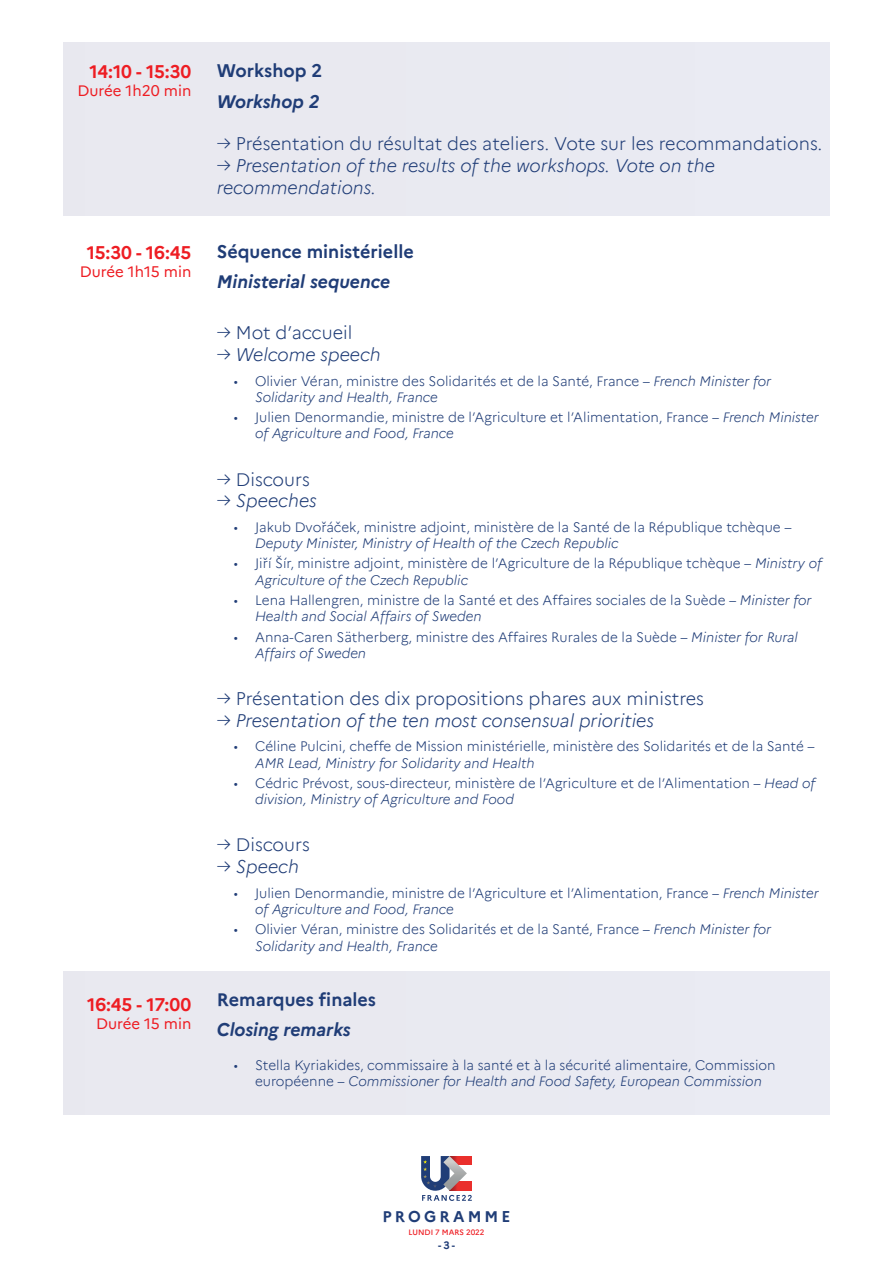
<style>
.page{position:relative;width:893px;height:1263px;background:#fff}
.page>*{position:absolute;margin:0;border:0;box-sizing:border-box;transform-origin:0 0}
.BLOC_COULEUR{font:300 18px "Marianne";color:#203d77}
.BLOC_COULEUR-2{font:italic 300 18px/21.6px "Marianne";color:#203d77}
.BLOC_COULEUR-3{font:700 18px "Marianne";color:#203d77}
.BLOC_COULEUR-4{font:italic 700 18px "Marianne";color:#203d77}
.t1{font:700 18px "Marianne";color:#ee1d23}
.t2{font:700 15.3px "Marianne";letter-spacing:.2em;color:#203d77}
.t3{font:15px "Marianne";color:#ee1d23}
.t4{font:300 13.5px/16.2px "Marianne";color:#203d77}
.t5{font:700 10.5px "Marianne";color:#203d77}
.t6{font:500 7.65px "Marianne";color:#ee1d23}
.s1{font-style:italic}
.s2{font-style:normal}
</style>
<div class="page">
<svg style="left:421px;top:1156px;width:51px;height:45px"></svg>
<div style="left:64px;top:43px;width:765px;height:56px;background:#e9eaf1"></div>
<div style="left:64px;top:82px;width:765px;height:51px;background:#e9eaf1"></div>
<div style="left:64px;top:112px;width:765px;height:103px;background:#e9eaf1"></div>
<div style="left:64px;top:972px;width:765px;height:56px;background:#e9eaf1"></div>
<div style="left:64px;top:1028px;width:765px;height:87px;background:#e9eaf1"></div>
<p class="t1" style="left:90px;top:57px;width:103px">14:10 - 15:30</p>
<p class="t3" style="left:78px;top:79px;width:115px">Durée 1h20 min</p>
<p class="t1" style="left:87px;top:238px;width:106px">15:30 - 16:45</p>
<p class="t3" style="left:80px;top:260px;width:113px">Durée 1h15 min</p>
<p class="t1" style="left:87px;top:991px;width:106px">16:45 - 17:00</p>
<p class="t3" style="left:96px;top:1012px;width:97px">Durée 15 min</p>
<p class="BLOC_COULEUR-3" style="left:217px;top:57px;width:107px">Workshop 2</p>
<p class="BLOC_COULEUR-4" style="left:217px;top:87px;width:104px">Workshop 2</p>
<p class="BLOC_COULEUR" style="left:217px;top:130px;width:607px">→ Présentation du résultat des ateliers. Vote sur les recommandations.</p>
<p class="BLOC_COULEUR-2" style="left:217px;top:153px;width:499px">→ Presentation of the results of the workshops. Vote on the recommendations.</p>
<p class="BLOC_COULEUR-3" style="left:217px;top:237px;width:198px">Séquence ministérielle</p>
<p class="BLOC_COULEUR-4" style="left:217px;top:267px;width:175px">Ministerial sequence</p>
<p class="BLOC_COULEUR" style="left:217px;top:319px;width:137px">→ Mot d’accueil</p>
<p class="BLOC_COULEUR-2" style="left:217px;top:342px;width:165px">→ Welcome speech</p>
<p class="t4" style="left:255px;top:372px;width:518px;text-indent:-21px">• Olivier Véran, ministre des Solidarités et de la Santé, France – <span class="s1">French Minister for<br>Solidarity and Health, France</span></p>
<p class="t4" style="left:255px;top:408px;width:565px;text-indent:-21px">• Julien Denormandie, ministre de l’Agriculture et l’Alimentation, France <span class="s1">– French Minister of Agriculture and Food, France</span></p>
<p class="BLOC_COULEUR" style="left:217px;top:465px;width:95px">→ Discours</p>
<p class="BLOC_COULEUR-2" style="left:217px;top:488px;width:101px"><span class="s2">→</span> Speeches</p>
<p class="t4" style="left:255px;top:518px;width:538px;text-indent:-21px">• Jakub Dvořáček, ministre adjoint, ministère de la Santé de la République tchèque –<br><span class="s1">Deputy Minister, Ministry of Health of the Czech Republic</span></p>
<p class="t4" style="left:255px;top:554px;width:568px;text-indent:-21px">• Jiří Šír, ministre adjoint, ministère de l’Agriculture de la République tchèque – <span class="s1">Ministry of<br>Agriculture of the Czech Republic</span></p>
<p class="t4" style="left:255px;top:591px;width:558px;text-indent:-21px">• Lena Hallengren, ministre de la Santé et des Affaires sociales de la Suède – <span class="s1">Minister for<br>Health and Social Affairs of Sweden</span></p>
<p class="t4" style="left:255px;top:628px;width:544px;text-indent:-21px">• Anna-Caren Sätherberg, ministre des Affaires Rurales de la Suède – <span class="s1">Minister for Rural<br>Affairs of Sweden</span></p>
<p class="BLOC_COULEUR" style="left:217px;top:685px;width:489px">→ Présentation des dix propositions phares aux ministres</p>
<p class="BLOC_COULEUR-2" style="left:217px;top:708px;width:439px"><span class="s2">→</span> Presentation of the ten most consensual priorities</p>
<p class="t4" style="left:255px;top:737px;width:561px;text-indent:-21px">• Céline Pulcini, cheffe de Mission ministérielle, ministère des Solidarités et de la Santé –<br><span class="s1">AMR Lead, Ministry for Solidarity and Health</span></p>
<p class="t4" style="left:255px;top:774px;width:562px;text-indent:-21px">• Cédric Prévost, sous-directeur, ministère de l’Agriculture et de l’Alimentation – <span class="s1">Head of division, Ministry of Agriculture and Food</span></p>
<p class="BLOC_COULEUR" style="left:217px;top:831px;width:95px">→ Discours</p>
<p class="BLOC_COULEUR-2" style="left:217px;top:854px;width:84px">→ Speech</p>
<p class="t4" style="left:255px;top:884px;width:565px;text-indent:-21px">• Julien Denormandie, ministre de l’Agriculture et l’Alimentation, France <span class="s1">– French Minister of Agriculture and Food, France</span></p>
<p class="t4" style="left:255px;top:920px;width:518px;text-indent:-21px">• Olivier Véran, ministre des Solidarités et de la Santé, France – <span class="s1">French Minister for<br>Solidarity and Health, France</span></p>
<p class="BLOC_COULEUR-3" style="left:217px;top:986px;width:161px">Remarques finales</p>
<p class="BLOC_COULEUR-4" style="left:217px;top:1016px;width:136px">Closing remarks</p>
<p class="t4" style="left:234px;top:1056px;width:543px;text-align:center">• Stella Kyriakides, commissaire à la santé et à la sécurité alimentaire, Commission européenne – <span class="s1">Commissioner for Health and Food Safety, European Commission</span></p>
<p class="t2" style="left:383px;top:1205px;width:129px">PROGRAMME</p>
<p class="t6" style="left:409px;top:1226px;width:77px">LUNDI 7 MARS 2022</p>
<p class="t5" style="left:438px;top:1237px;width:18px">-3-</p>
</div>
